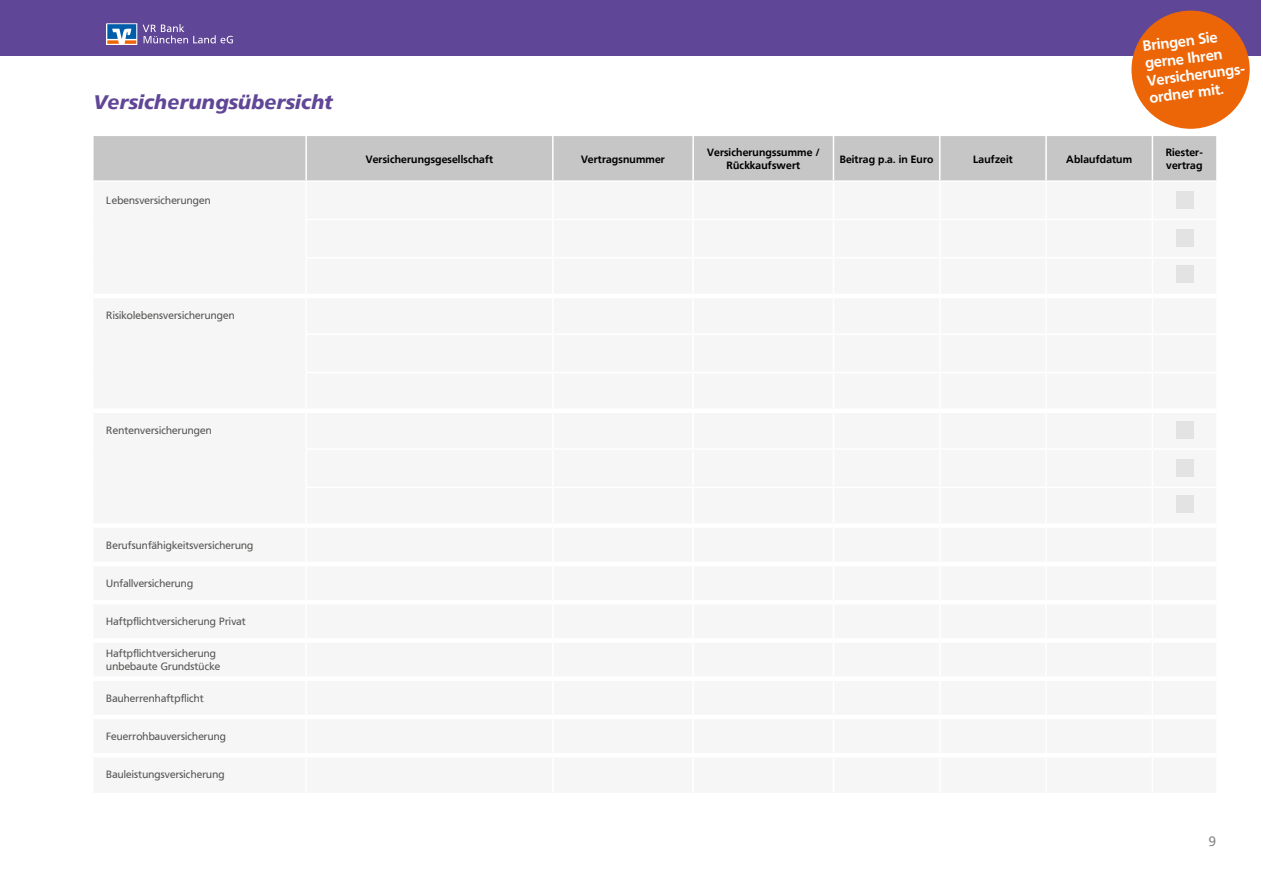
<style>
.page{position:relative;width:1263px;height:893px;background:#fff}
.page>*{position:absolute;margin:0;border:0;box-sizing:border-box;transform-origin:0 0}
.t1{font:italic 900 19.5px "Frutiger VR";letter-spacing:.005em;color:#604696}
.t2{font:700 14.55px/17.5px "Frutiger VR";color:#fff}
.t3{font:13.5px "Frutiger VR";color:#878787}
.t4{font:10.5px/13.5px "Frutiger VR";letter-spacing:.015em;color:#575756}
.t5{font:700 10.5px/13.5px "Frutiger VR";letter-spacing:.015em;color:#000;text-align:center}
</style>
<div class="page">
<div style="left:0;top:0;width:1261px;height:55px;background:#604696"></div>
<div style="left:106px;top:23px;width:31px;height:22px;border:1px solid #fff"></div>
<svg style="left:107px;top:24px;width:29px;height:20px"></svg>
<svg style="left:143px;top:24px;width:90px;height:19px"></svg>
<div style="left:94px;top:136px;width:1122px;height:44px;background:#c6c6c6"></div>
<hr style="left:305px;top:136px;width:2px;height:44px;background:#fff">
<hr style="left:552px;top:136px;width:2px;height:44px;background:#fff">
<hr style="left:692px;top:136px;width:2px;height:44px;background:#fff">
<hr style="left:833px;top:136px;width:1px;height:44px;background:#fff">
<hr style="left:939px;top:136px;width:1px;height:44px;background:#fff">
<hr style="left:1045px;top:136px;width:2px;height:44px;background:#fff">
<hr style="left:94px;top:219px;width:211px;height:1px;background:#f6f6f6">
<hr style="left:94px;top:257px;width:211px;height:1px;background:#f6f6f6">
<hr style="left:94px;top:333px;width:211px;height:2px;background:#f6f6f6">
<hr style="left:94px;top:372px;width:211px;height:1px;background:#f6f6f6">
<hr style="left:94px;top:448px;width:211px;height:2px;background:#f6f6f6">
<hr style="left:94px;top:487px;width:211px;height:1px;background:#f6f6f6">
<hr style="left:1152px;top:136px;width:1px;height:44px;background:#fff">
<div style="left:1177px;top:191px;width:17px;height:17px;background:#e3e3e3"></div>
<div style="left:1177px;top:421px;width:17px;height:17px;background:#e3e3e3"></div>
<div style="left:1177px;top:230px;width:17px;height:17px;background:#e3e3e3"></div>
<div style="left:1177px;top:460px;width:17px;height:17px;background:#e3e3e3"></div>
<div style="left:1177px;top:266px;width:17px;height:17px;background:#e3e3e3"></div>
<div style="left:1177px;top:496px;width:17px;height:17px;background:#e3e3e3"></div>
<div style="left:1131px;top:11px;width:119px;height:118px;background:#ec6608;border-radius:50%"></div>
<h1 class="t1" style="left:94px;top:90px;width:241px">Versicherungsübersicht</h1>
<p class="t4" style="left:106px;top:194px;width:106px">Lebensversicherungen</p>
<h2 class="t2" style="left:1142px;top:37px;width:102px;rotate:-7deg">Bringen Sie gerne Ihren<br>Versicherungs&shy;ordner mit.</h2>
<p class="t5" style="left:366px;top:152px;width:129px">Versicherungsgesellschaft</p>
<p class="t5" style="left:581px;top:152px;width:85px">Vertragsnummer</p>
<p class="t5" style="left:707px;top:145px;width:114px">Versicherungssumme /<br>Rückkaufswert</p>
<p class="t5" style="left:840px;top:152px;width:95px">Beitrag p.a. in Euro</p>
<p class="t5" style="left:973px;top:152px;width:41px">Laufzeit</p>
<p class="t5" style="left:1066px;top:152px;width:67px">Ablaufdatum</p>
<p class="t5" style="left:1166px;top:146px;width:39px;text-align:left">Riester&shy;vertrag</p>
<p class="t4" style="left:106px;top:309px;width:130px">Risikolebensversicherungen</p>
<p class="t4" style="left:106px;top:423px;width:107px">Rentenversicherungen</p>
<p class="t4" style="left:106px;top:538px;width:148px">Berufsunfähigkeitsversicherung</p>
<p class="t4" style="left:106px;top:577px;width:88px">Unfallversicherung</p>
<p class="t4" style="left:106px;top:615px;width:141px">Haftpflichtversicherung Privat</p>
<p class="t4" style="left:106px;top:646px;width:116px">Haftpflichtversicherung unbebaute Grundstücke</p>
<p class="t4" style="left:106px;top:691px;width:99px">Bauherrenhaftpflicht</p>
<p class="t4" style="left:106px;top:730px;width:121px">Feuerrohbauversicherung</p>
<p class="t4" style="left:106px;top:768px;width:120px">Bauleistungsversicherung</p>
<p class="t3" style="left:1209px;top:833px;width:9px">9</p>
</div>
